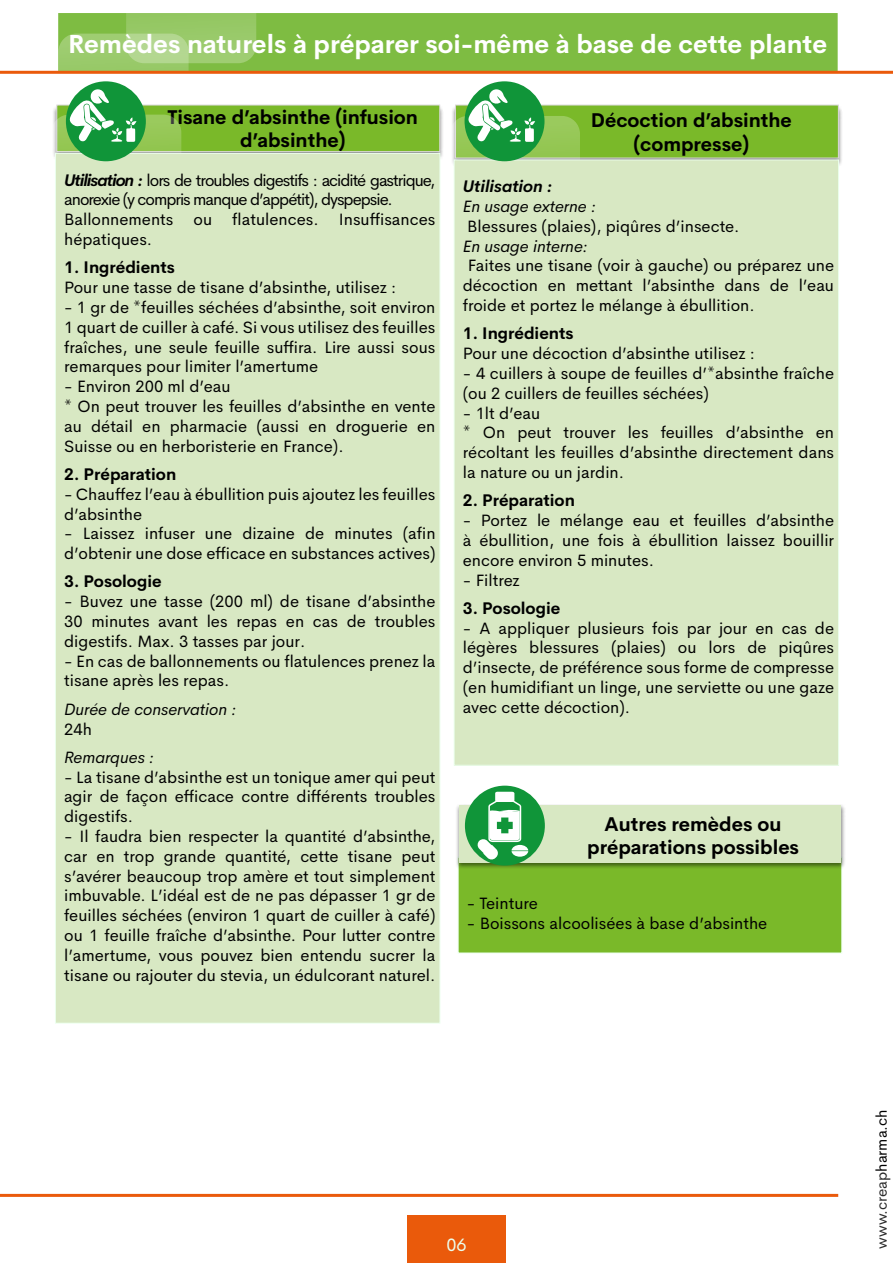
<style>
.page{position:relative;width:893px;height:1263px;background:#fff}
.page>*{position:absolute;margin:0;border:0;box-sizing:border-box;transform-origin:0 0}
.t1{font:700 25.5px "Cerebri Sans";color:#fff}
.t2{font:700 19.5px/23.4px "Cerebri Sans";color:#000;text-align:center}
.t3{font:18px "Cerebri Sans";color:#ecffee}
.t4{font:16.5px/19.8px "Cerebri Sans";color:#000;text-align:justify}
.t5{font:16.5px/19.8px "Cerebri Sans";letter-spacing:-.06em;color:#000}
.t6{font:700 16.5px "Cerebri Sans";color:#000}
.t7{font:italic 16.5px "Cerebri Sans";color:#000}
.t8{font:italic 700 16.5px "Cerebri Sans";color:#000}
.t9{font:15px "Cerebri Sans";color:#000}
.s1{font-weight:700;font-style:italic}
</style>
<div class="page">
<div style="left:57px;top:12px;width:782px;height:62px;background:#7ebc42;border:2px solid #fff"></div>
<hr style="left:0;top:1194px;width:838px;height:3px;background:#ea5a0b">
<svg style="left:126px;top:12px;width:130px;height:51px;background:#9aca6c"></svg>
<svg style="left:58px;top:34px;width:131px;height:119px"></svg>
<hr style="left:0;top:71px;width:893px;height:3px;background:#ea5a0b">
<div style="left:407px;top:1215px;width:99px;height:48px;background:#ea5a0b"></div>
<div style="left:52px;top:106px;width:392px;height:54px;background:#000;opacity:.5"></div>
<div style="left:57px;top:105px;width:383px;height:47px;background:#7ab929"></div>
<div style="left:57px;top:105px;width:383px;height:47px;border:1px solid #d8d7d7"></div>
<svg style="left:51px;top:115px;width:130px;height:109px;background:#a9cf79"></svg>
<div style="left:55px;top:153px;width:385px;height:870px;background:#d8e8c3"></div>
<div style="left:451px;top:106px;width:392px;height:60px;background:#000;opacity:.5"></div>
<div style="left:455px;top:105px;width:383px;height:53px;background:#7ab929"></div>
<svg style="left:450px;top:116px;width:130px;height:124px;background:#a6ce78"></svg>
<div style="left:454px;top:160px;width:385px;height:605px;background:#d8e8c3"></div>
<div style="left:458px;top:857px;width:384px;height:96px;background:#7ab929"></div>
<div style="left:455px;top:804px;width:391px;height:64px;background:#000;opacity:.5"></div>
<div style="left:459px;top:806px;width:382px;height:57px;background:#d8e8c3"></div>
<div style="left:66px;top:81px;width:80px;height:80px;background:#109539;border-radius:50%"></div>
<svg style="left:69px;top:89px;width:68px;height:53px"></svg>
<div style="left:465px;top:81px;width:79px;height:80px;background:#109539;border-radius:50%"></div>
<svg style="left:468px;top:89px;width:67px;height:53px"></svg>
<div style="left:465px;top:786px;width:80px;height:79px;background:#109539;border-radius:50%"></div>
<svg style="left:477px;top:792px;width:51px;height:68px"></svg>
<h1 class="t1" style="left:68px;top:23px;width:760px">Remèdes naturels à préparer soi-même à base de cette plante</h1>
<p class="t2" style="left:167px;top:104px;width:252px">Tisane d’absinthe (infusion d’absinthe)</p>
<p class="t5" style="left:64px;top:169px;width:373px"><span class="s1">Utilisation :</span> lors de troubles digestifs : acidité gastrique, anorexie (y compris manque d’appétit), dyspepsie.<br>Ballonnements ou flatulences. Insuffisances hépatiques.</p>
<p class="t6" style="left:64px;top:254px;width:112px">1. Ingrédients</p>
<p class="t4" style="left:64px;top:276px;width:334px">Pour une tasse de tisane d’absinthe, utilisez :</p>
<p class="t4" style="left:64px;top:296px;width:373px">- 1 gr de *feuilles séchées d’absinthe, soit environ 1 quart de cuiller à café. Si vous utilisez des feuilles fraîches, une seule feuille suffira. Lire aussi sous remarques pour limiter l’amertume</p>
<p class="t4" style="left:64px;top:375px;width:373px;text-align:left">- Environ 200 ml d’eau<br>* On peut trouver les feuilles d’absinthe en vente au détail en pharmacie (aussi en droguerie en Suisse ou en herboristerie en France).</p>
<p class="t6" style="left:64px;top:461px;width:114px">2. Préparation</p>
<p class="t4" style="left:64px;top:483px;width:373px">- Chauffez l’eau à ébullition puis ajoutez les feuilles d’absinthe</p>
<p class="t4" style="left:64px;top:522px;width:373px">- Laissez infuser une dizaine de minutes (afin d’obtenir une dose efficace en substances actives)</p>
<p class="t6" style="left:64px;top:568px;width:99px">3. Posologie</p>
<p class="t4" style="left:64px;top:590px;width:373px">- Buvez une tasse (200 ml) de tisane d’absinthe 30 minutes avant les repas en cas de troubles digestifs. Max. 3 tasses par jour.</p>
<p class="t4" style="left:64px;top:649px;width:373px">- En cas de ballonnements ou flatulences prenez la tisane après les repas.</p>
<p class="t7" style="left:64px;top:695px;width:174px">Durée de conservation :</p>
<p class="t4" style="left:64px;top:717px;width:29px">24h</p>
<p class="t7" style="left:64px;top:744px;width:92px">Remarques :</p>
<p class="t4" style="left:64px;top:765px;width:373px">- La tisane d’absinthe est un tonique amer qui peut agir de façon efficace contre différents troubles digestifs.</p>
<p class="t4" style="left:64px;top:825px;width:373px">- Il faudra bien respecter la quantité d’absinthe, car en trop grande quantité, cette tisane peut s’avérer beaucoup trop amère et tout simplement imbuvable. L’idéal est de ne pas dépasser 1 gr de feuilles séchées (environ 1 quart de cuiller à café) ou 1 feuille fraîche d’absinthe. Pour lutter contre l’amertume, vous pouvez bien entendu sucrer la tisane ou rajouter du stevia, un édulcorant naturel.</p>
<p class="t2" style="left:591px;top:107px;width:202px">Décoction d’absinthe (compresse)</p>
<p class="t8" style="left:463px;top:173px;width:91px">Utilisation :</p>
<p class="t7" style="left:463px;top:193px;width:135px">En usage externe :</p>
<p class="t4" style="left:467px;top:215px;width:274px">Blessures (plaies), piqûres d’insecte.</p>
<p class="t7" style="left:463px;top:232px;width:126px">En usage interne:</p>
<p class="t4" style="left:463px;top:254px;width:373px">Faites une tisane (voir à gauche) ou préparez une décoction en mettant l’absinthe dans de l’eau froide et portez le mélange à ébullition.</p>
<p class="t6" style="left:463px;top:320px;width:112px">1. Ingrédients</p>
<p class="t4" style="left:463px;top:342px;width:294px">Pour une décoction d’absinthe utilisez :</p>
<p class="t4" style="left:463px;top:362px;width:373px">- 4 cuillers à soupe de feuilles d’*absinthe fraîche (ou 2 cuillers de feuilles séchées)</p>
<p class="t4" style="left:463px;top:402px;width:373px;text-align:left">- 1lt d’eau<br>* On peut trouver les feuilles d’absinthe en récoltant les feuilles d’absinthe directement dans la nature ou un jardin.</p>
<p class="t6" style="left:463px;top:487px;width:114px">2. Préparation</p>
<p class="t4" style="left:463px;top:509px;width:373px">- Portez le mélange eau et feuilles d’absinthe à ébullition, une fois à ébullition laissez bouillir encore environ 5 minutes.</p>
<p class="t4" style="left:463px;top:568px;width:59px">- Filtrez</p>
<p class="t6" style="left:463px;top:595px;width:99px">3. Posologie</p>
<p class="t4" style="left:463px;top:617px;width:373px">- A appliquer plusieurs fois par jour en cas de légères blessures (plaies) ou lors de piqûres d’insecte, de préférence sous forme de compresse (en humidifiant un linge, une serviette ou une gaze avec cette décoction).</p>
<p class="t2" style="left:587px;top:810px;width:213px">Autres remèdes ou préparations possibles</p>
<p class="t4" style="left:467px;top:892px;width:73px">- Teinture</p>
<p class="t4" style="left:467px;top:912px;width:302px">- Boissons alcoolisées à base d’absinthe</p>
<p class="t3" style="left:446px;top:1230px;width:22px">06</p>
<p class="t9" style="left:870px;top:1249px;width:141px;rotate:-90deg">www.creapharma.ch</p>
</div>
